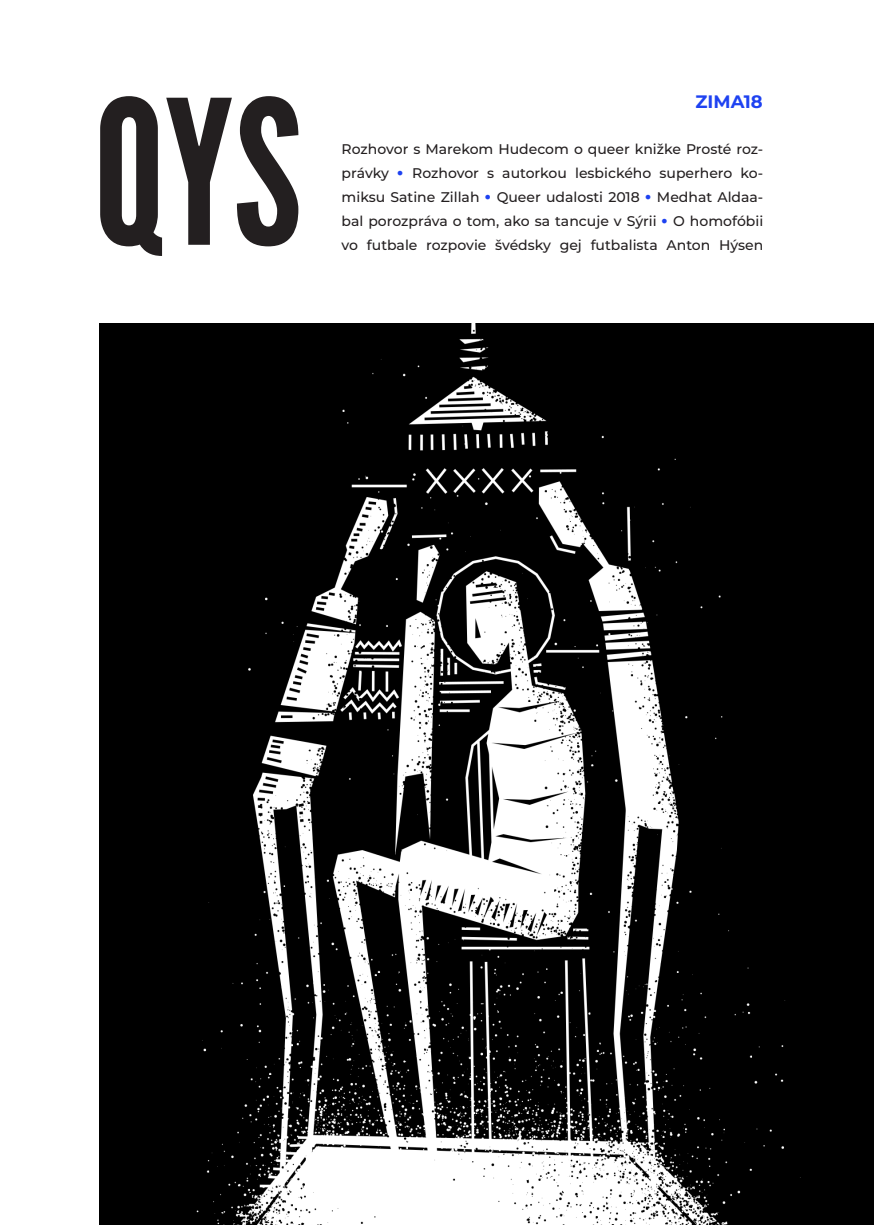
<style>
.page{position:relative;width:874px;height:1225px;background:#fff}
.page>*{position:absolute;margin:0;border:0;box-sizing:border-box;transform-origin:0 0}
.t1{font:200px "League Gothic";color:#231f20}
.t2{font:700 18px "Montserrat";color:#1e42f1}
.t3{font:500 14px/24px "Montserrat";color:#231f20;text-align:justify}
.s1{font-weight:900;color:#1e42f1}
</style>
<div class="page">
<img style="left:99px;top:323px;width:774px;height:902px">
<p class="t1" style="left:93px;top:54px;width:210px">QYS</p>
<p class="t2" style="left:695px;top:89px;width:69px">ZIMA18</p>
<p class="t3" style="left:341px;top:137px;width:423px">Rozhovor s Marekom Hudecom o queer knižke Prosté roz&shy;právky <span class="s1">•</span> Rozhovor s autorkou lesbického superhero ko&shy;miksu Satine Zillah <span class="s1">•</span> Queer udalosti 2018 <span class="s1">•</span> Medhat Aldaa&shy;bal porozpráva o tom, ako sa tancuje v Sýrii <span class="s1">•</span> O homofóbii vo futbale rozpovie švédsky gej futbalista Anton Hýsen</p>
</div>
